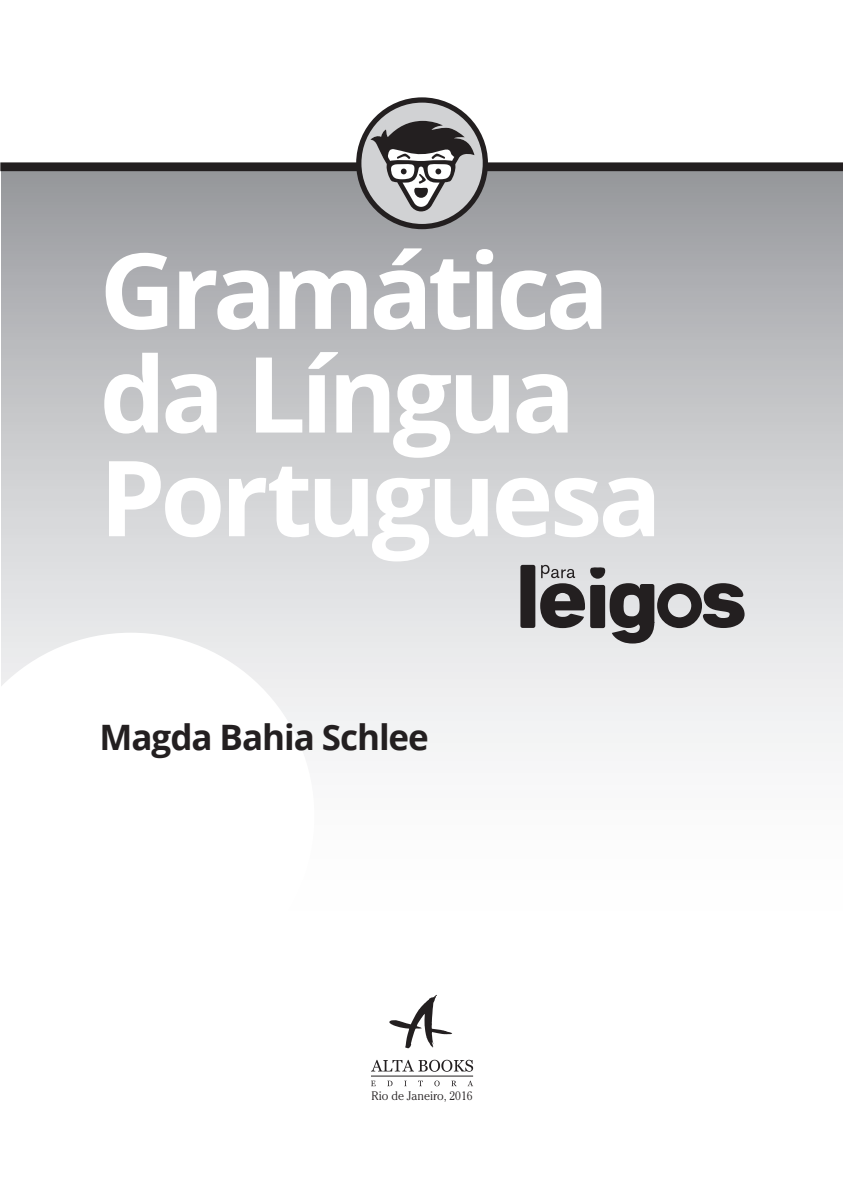
<style>
.page{position:relative;width:843px;height:1190px;background:#fff}
.page>*{position:absolute;margin:0;border:0;box-sizing:border-box;transform-origin:0 0}
.t1{font:700 105px/103.6px "Open Sans";letter-spacing:-.045em;color:#fff}
.t2{font:700 35px "Open Sans";letter-spacing:-.03em;color:#231f20}
.t3{font:300 12.25px "Cheltenham Std";color:#231f20;scale:.96 1}
</style>
<div class="page">
<div style="left:1px;top:168px;width:842px;height:778px;background:linear-gradient(to bottom,#a0a2a6,#fff)"></div>
<div style="left:0;top:162px;width:843px;height:9px;background:#231f20"></div>
<svg style="left:359px;top:100px;width:126px;height:126px;background:#b2b2b4"></svg>
<div style="left:356px;top:97px;width:132px;height:132px;border:5px solid #231f20;border-radius:50%"></div>
<svg style="left:370px;top:121px;width:104px;height:90px"></svg>
<svg style="left:520px;top:565px;width:224px;height:78px;background:#8f8e8f"></svg>
<svg style="left:371px;top:1059px;width:102px;height:12px"></svg>
<hr style="left:371px;top:1075px;width:102px;height:1px;background:#231f20">
<svg style="left:371px;top:1080px;width:102px;height:6px"></svg>
<svg style="left:389px;top:994px;width:63px;height:54px"></svg>
<svg style="left:1px;top:632px;width:313px;height:314px"></svg>
<p class="t1" style="left:100px;top:236px;width:564px">Gramática da Língua<br>Portuguesa</p>
<p class="t2" style="left:100px;top:713px;width:331px">Magda Bahia Schlee</p>
<p class="t3" style="left:371px;top:1088px;width:107px">Rio de Janeiro, 2016</p>
</div>
